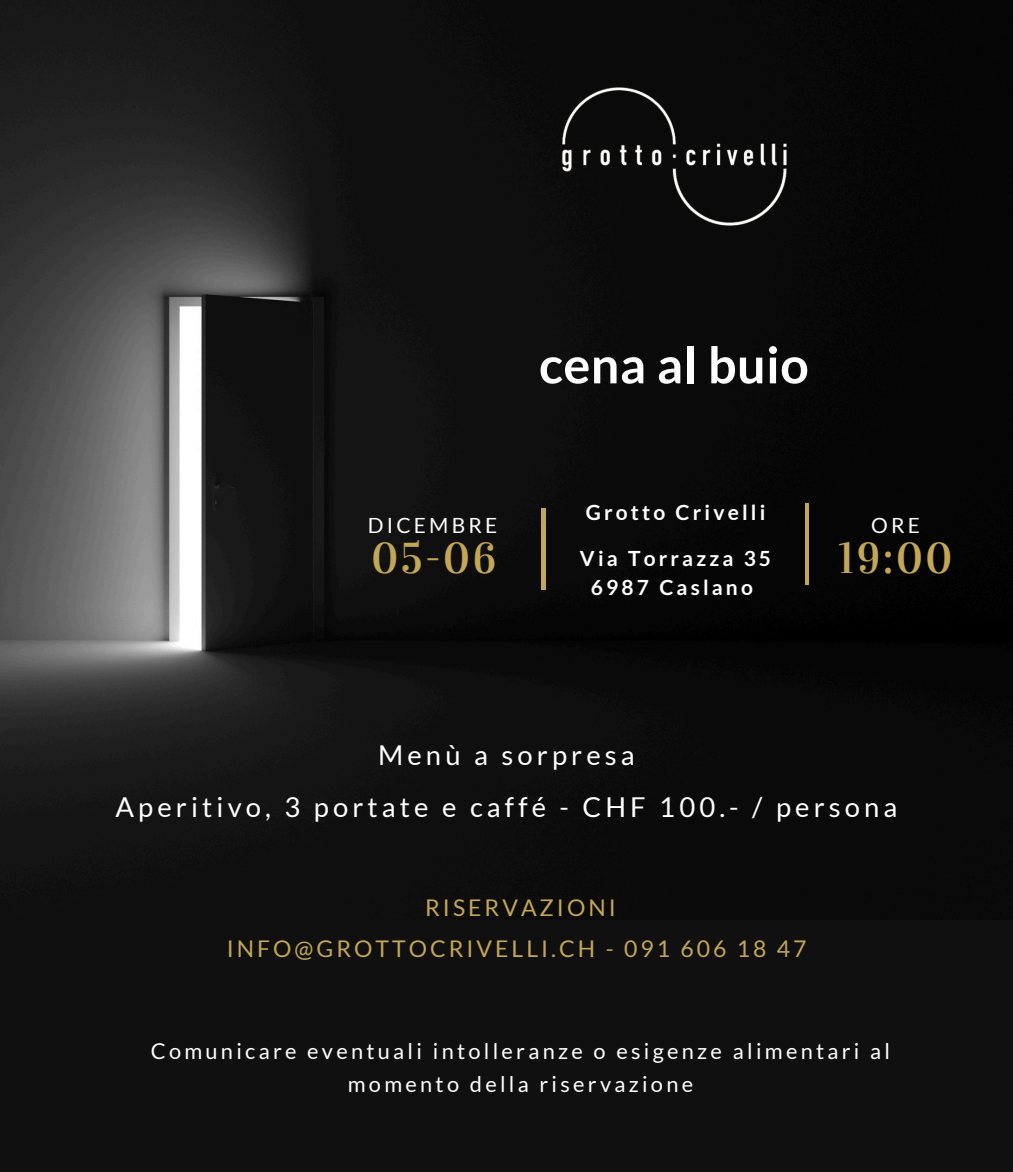
<style>
.page{position:relative;width:1013px;height:1172px;background:#fff}
.page>*{position:absolute;margin:0;border:0;box-sizing:border-box;transform-origin:0 0}
.t1{font:700 50.25px "Lato";letter-spacing:.01em;color:#fff}
.t2{font:43px "Vidaloka";letter-spacing:.06em;color:#c4a657}
.t3{font:27.38px/51.5px "Lato";letter-spacing:.15em;color:#fff;text-align:center}
.t4{font:23px/41.2px "Lato";letter-spacing:.13em;color:#c4a657;text-align:center}
.t5{font:21.75px/32.8px "Lato";letter-spacing:.15em;color:#fff;text-align:center}
.t6{font:700 21px/28.6px "Lato";letter-spacing:.15em;color:#fff;text-align:center}
.t7{font:21px "Lato";letter-spacing:.15em;color:#fff}
</style>
<div class="page">
<div style="left:0;top:0;width:1012px;height:1172px;background:#101010"></div>
<img style="left:0;top:0;width:1012px;height:914px">
<div style="left:540px;top:509px;width:5px;height:81px;background:#c4a657"></div>
<hr style="left:805px;top:504px;width:4px;height:81px;background:#c4a657">
<img style="left:553px;top:85px;width:241px;height:146px">
<h3 class="t1" style="left:539px;top:334px;width:271px">cena al buio</h3>
<h4 class="t7" style="left:368px;top:512px;width:131px">DICEMBRE</h4>
<h5 class="t2" style="left:371px;top:532px;width:126px">05-06</h5>
<h1 class="t6" style="left:585px;top:498px;width:181px">Grotto Crivelli</h1>
<h4 class="t6" style="left:580px;top:543px;width:193px">Via Torrazza 35<br>6987 Caslano</h4>
<h2 class="t2" style="left:838px;top:532px;width:115px">19:00</h2>
<h5 class="t7" style="left:871px;top:512px;width:50px">ORE</h5>
<p class="t3" style="left:115px;top:729px;width:783px">Menù a sorpresa<br>Aperitivo, 3 portate e caffé - CHF 100.- / persona</p>
<h2 class="t4" style="left:227px;top:886px;width:581px">RISERVAZIONI<br>INFO@GROTTOCRIVELLI.CH - 091 606 18 47</h2>
<h4 class="t5" style="left:151px;top:1035px;width:741px">Comunicare eventuali intolleranze o esigenze alimentari al momento della riservazione</h4>
</div>
